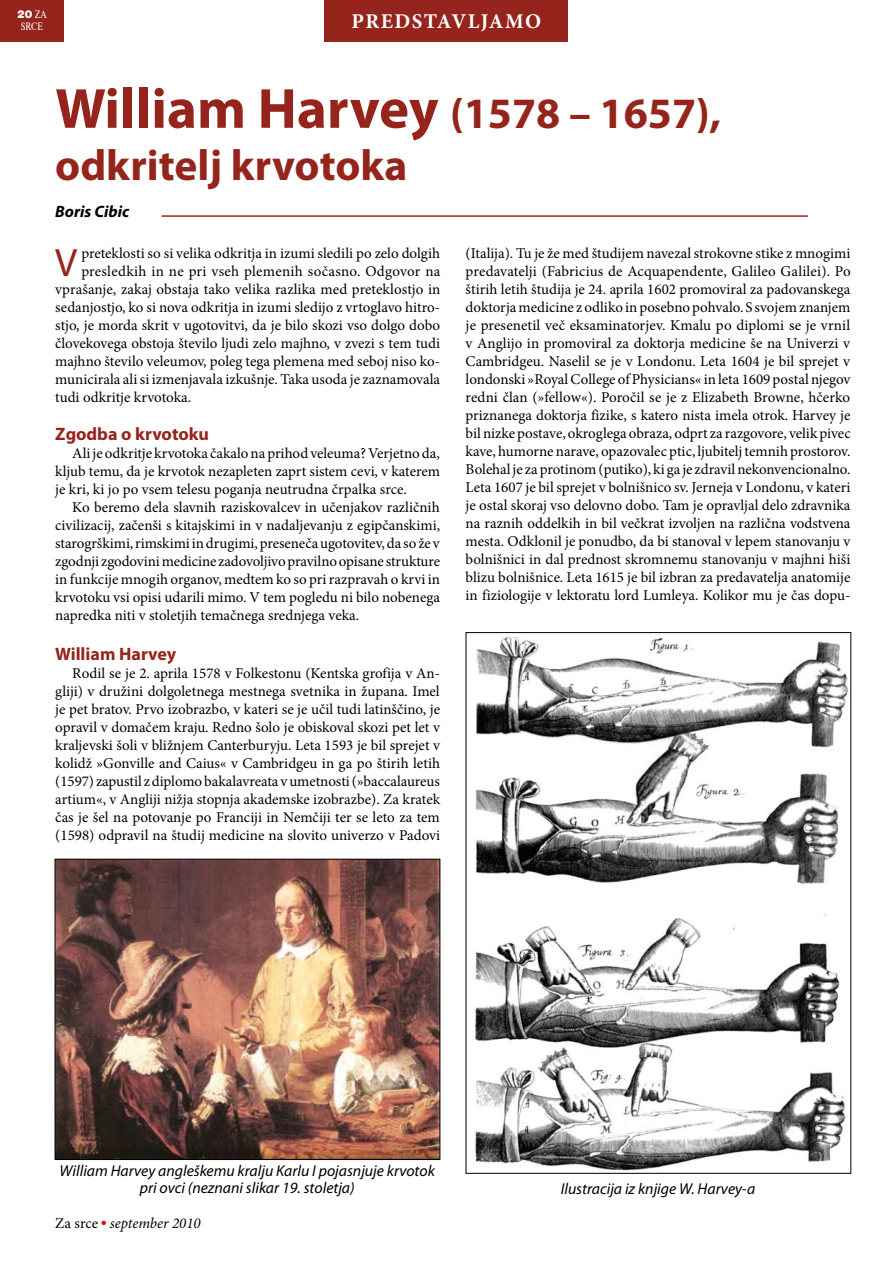
<style>
.page{position:relative;width:893px;height:1263px;background:#fff}
.page>*{position:absolute;margin:0;border:0;box-sizing:border-box;transform-origin:0 0}
.t1{font:700 57px "Myriad Pro";color:#95251c}
.t2{font:700 43.5px "Myriad Pro";color:#95251c}
.t3{font:39.6px "Myriad Pro";color:#95251c}
.t4{font:700 21px "Minion Pro";letter-spacing:.065em;color:#fff}
.t5{font:700 18px "Myriad Pro";color:#95251c}
.t6{font:italic 700 16.5px "Myriad Pro";color:#000}
.t7{font:italic 15.75px/17px "Myriad Pro";color:#000;text-align:center}
.t8{font:15px/18px "Minion Pro";color:#000;text-align:justify}
.t9{font:15px "Minion Pro";letter-spacing:.02em;color:#000}
.t10{font:italic 15px "Minion Pro";color:#000}
.t11{font:11.25px "Nimbus San DEE Blac";color:#fff}
.t12{font:11.25px "Nimbus Rom DEE";color:#fff;scale:.8 1}
.t13{font:6px "Dixieland";color:#e30613}
.s1{font-family:"Nimbus Rom DEE"}
.s2{font-size:43.5px}
</style>
<div class="page">
<div style="left:325px;top:0;width:243px;height:41px;background:#95251c"></div>
<div style="left:0;top:0;width:64px;height:41px;background:#95251c"></div>
<hr style="left:162px;top:215px;width:646px;height:2px;background:#95251c">
<img style="left:474px;top:636px;width:374px;height:535px">
<img style="left:57px;top:861px;width:381px;height:297px">
<div style="left:55px;top:859px;width:385px;height:301px;border:1px solid #000"></div>
<p class="t11" style="left:17px;top:8px;width:31px">20 <span class="s1">ZA</span></p>
<p class="t12" style="left:21px;top:20px;width:29px">SRCE</p>
<h3 class="t4" style="left:352px;top:7px;width:191px">PREDSTAVLJAMO</h3>
<h1 class="t1" style="left:55px;top:77px;width:667px">William Harvey <span class="s2">(1578 – 1657),</span></h1>
<h2 class="t2" style="left:55px;top:141px;width:354px">odkritelj krvotoka</h2>
<p class="t6" style="left:55px;top:202px;width:75px">Boris Cibic</p>
<h3 class="t3" style="left:55px;top:241px;width:24px">V</h3>
<p class="t8" style="left:81px;top:244px;width:360px">preteklosti so si velika odkritja in izumi sledili po zelo dolgih</p>
<p class="t8" style="left:466px;top:244px;width:387px">(Italija). Tu je že med študijem navezal strokovne stike z mnogimi predavatelji (Fabricius de Acquapendente, Galileo Galilei). Po štirih letih študija je 24. aprila 1602 promoviral za padovanskega doktorja medicine z odliko in posebno pohvalo. S svojem znanjem je presenetil več eksaminatorjev. Kmalu po diplomi se je vrnil v Anglijo in promoviral za doktorja medicine še na Univerzi v Cambridgeu. Naselil se je v Londonu. Leta 1604 je bil sprejet v londonski »Royal College of Physicians« in leta 1609 postal njegov redni član (»fellow«). Poročil se je z Elizabeth Browne, hčerko priznanega doktorja fizike, s katero nista imela otrok. Harvey je bil nizke postave, okroglega obraza, odprt za razgovore, velik pivec kave, humorne narave, opazovalec ptic, ljubitelj temnih prostorov.<br>Bolehal je za protinom (putiko), ki ga je zdravil nekonvencionalno.<br>Leta 1607 je bil sprejet v bolnišnico sv. Jerneja v Londonu, v kateri je ostal skoraj vso delovno dobo. Tam je opravljal delo zdravnika na raznih oddelkih in bil večkrat izvoljen na različna vodstvena mesta. Odklonil je ponudbo, da bi stanoval v lepem stanovanju v bolnišnici in dal prednost skromnemu stanovanju v majhni hiši blizu bolnišnice. Leta 1615 je bil izbran za predavatelja anatomije in fiziologije v lektoratu lord Lumleya. Kolikor mu je čas dopu-</p>
<p class="t9" style="left:81px;top:261px;width:361px">presledkih in ne pri vseh plemenih sočasno. Odgovor na</p>
<p class="t8" style="left:55px;top:280px;width:387px">vprašanje, zakaj obstaja tako velika razlika med preteklostjo in</p>
<p class="t8" style="left:55px;top:298px;width:386px">sedanjostjo, ko si nova odkritja in izumi sledijo z vrtoglavo hitro-</p>
<p class="t8" style="left:55px;top:316px;width:386px">stjo, je morda skrit v ugotovitvi, da je bilo skozi vso dolgo dobo</p>
<p class="t8" style="left:55px;top:334px;width:386px">človekovega obstoja število ljudi zelo majhno, v zvezi s tem tudi</p>
<p class="t8" style="left:55px;top:352px;width:386px">majhno število veleumov, poleg tega plemena med seboj niso ko-</p>
<p class="t8" style="left:55px;top:370px;width:386px">municirala ali si izmenjavala izkušnje. Taka usoda je zaznamovala</p>
<p class="t8" style="left:55px;top:388px;width:137px">tudi odkritje krvotoka.</p>
<p class="t5" style="left:55px;top:424px;width:155px">Zgodba o krvotoku</p>
<p class="t8" style="left:55px;top:445px;width:386px;text-indent:17px">Ali je odkritje krvotoka čakalo na prihod veleuma? Verjetno da, kljub temu, da je krvotok nezapleten zaprt sistem cevi, v katerem je kri, ki jo po vsem telesu poganja neutrudna črpalka srce.</p>
<p class="t8" style="left:55px;top:499px;width:386px;text-indent:17px">Ko beremo dela slavnih raziskovalcev in učenjakov različnih civilizacij, začenši s kitajskimi in v nadaljevanju z egipčanskimi, starogrškimi, rimskimi in drugimi, preseneča ugotovitev, da so že v zgodnji zgodovini medicine zadovoljivo pravilno opisane strukture in funkcije mnogih organov, medtem ko so pri razpravah o krvi in krvotoku vsi opisi udarili mimo. V tem pogledu ni bilo nobenega napredka niti v stoletjih temačnega srednjega veka.</p>
<p class="t5" style="left:55px;top:644px;width:123px">William Harvey</p>
<p class="t8" style="left:55px;top:664px;width:386px;text-indent:17px">Rodil se je 2. aprila 1578 v Folkestonu (Kentska grofija v An&shy;gliji) v družini dolgoletnega mestnega svetnika in župana. Imel je pet bratov. Prvo izobrazbo, v kateri se je učil tudi latinščino, je opravil v domačem kraju. Redno šolo je obiskoval skozi pet let v kraljevski šoli v bližnjem Canterburyju. Leta 1593 je bil sprejet v kolidž »Gonville and Caius« v Cambridgeu in ga po štirih letih (1597) zapustil z diplomo bakalavreata v umetnosti (»baccalaureus artium«, v Angliji nižja stopnja akademske izobrazbe). Za kratek čas je šel na potovanje po Franciji in Nemčiji ter se leto za tem (1598) odpravil na študij medicine na slovito univerzo v Padovi</p>
<p class="t7" style="left:60px;top:1162px;width:377px">William Harvey angleškemu kralju Karlu I pojasnjuje krvotok pri ovci (neznani slikar 19. stoletja)</p>
<p class="t8" style="left:55px;top:1214px;width:44px">Za srce</p>
<p class="t13" style="left:102px;top:1220px;width:6px">l</p>
<p class="t10" style="left:110px;top:1213px;width:92px">september 2010</p>
<p class="t7" style="left:561px;top:1180px;width:196px">Ilustracija iz knjige W. Harvey-a</p>
</div>
